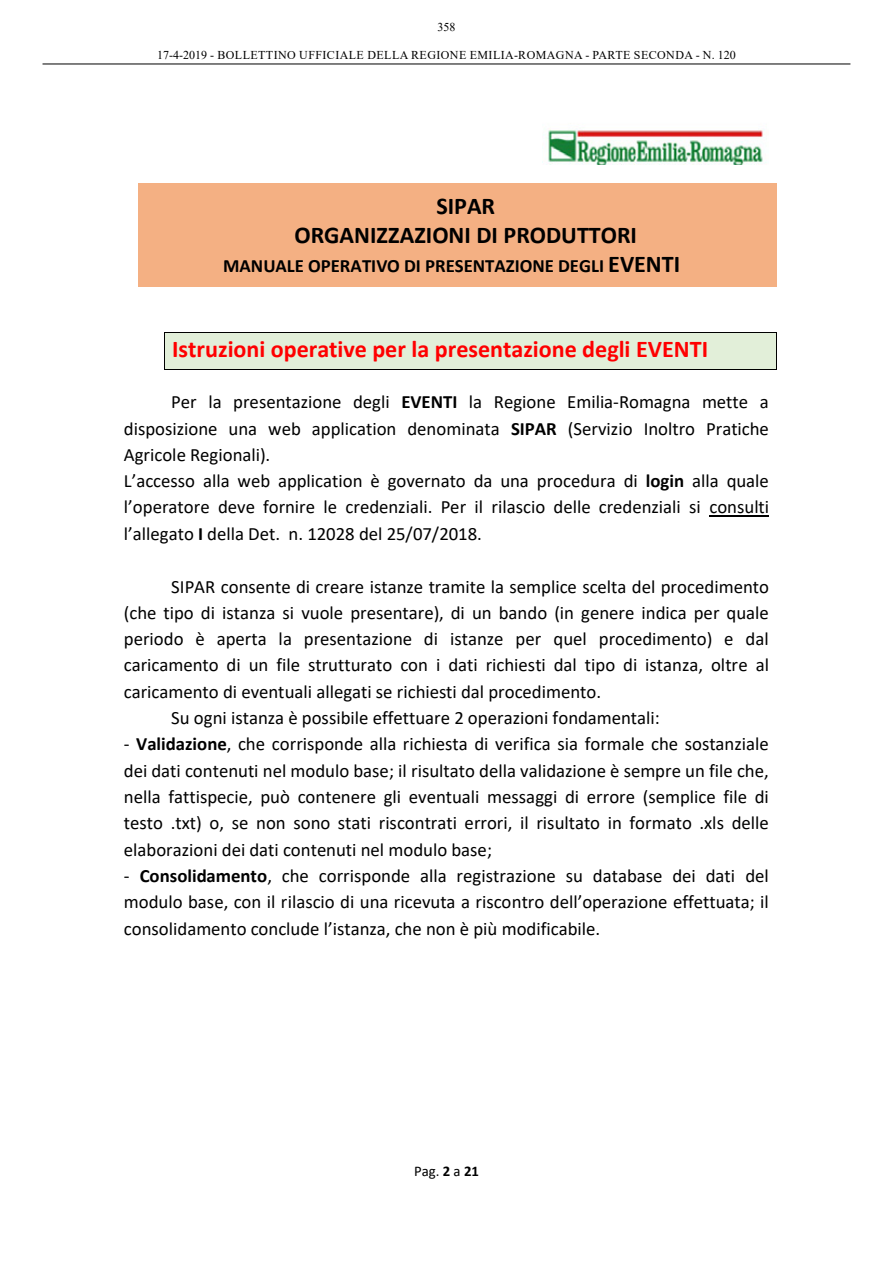
<style>
.page{position:relative;width:893px;height:1263px;background:#fff}
.page>*{position:absolute;margin:0;border:0;box-sizing:border-box;transform-origin:0 0}
.t1{font:700 24.15px "Calibri";color:#f00}
.t2{font:700 24.15px/29.4px "Calibri";color:#000;text-align:center}
.t3{font:18.75px/26.4px "Calibri";color:#000;text-align:justify}
.t4{font:700 18.75px "Calibri";color:#000}
.t5{font:14.85px "Calibri";color:#000}
.t6{font:12px "Times New Roman";letter-spacing:.035em;color:#000}
.s1{font-size:24.15px}
.s2{font-weight:700}
</style>
<div class="page">
<hr style="left:43px;top:64px;width:807px;height:1px;background:#000">
<div style="left:138px;top:183px;width:17px;height:103px;background:#f4b083"></div>
<div style="left:155px;top:183px;width:622px;height:103px;background:#f4b083"></div>
<img style="left:542px;top:129px;width:224px;height:36px">
<div style="left:165px;top:333px;width:611px;height:36px;background:#e2efd9"></div>
<hr style="left:165px;top:332px;width:611px;height:1px;background:#000">
<hr style="left:165px;top:369px;width:611px;height:1px;background:#000">
<hr style="left:164px;top:333px;width:1px;height:36px;background:#000">
<hr style="left:776px;top:333px;width:1px;height:36px;background:#000">
<hr style="left:709px;top:516px;width:60px;height:1px;background:#000">
<p class="t6" style="left:437px;top:19px;width:19px">358</p>
<p class="t6" style="left:157px;top:47px;width:487px">17-4-2019 - BOLLETTINO UFFICIALE DELLA REGIONE EMILIA-ROMAGNA - PARTE SECONDA</p>
<p class="t6" style="left:696px;top:47px;width:42px">- N. 120</p>
<p class="t2" style="left:294px;top:190px;width:344px">SIPAR<br>ORGANIZZAZIONI DI PRODUTTORI</p>
<p class="t4" style="left:223px;top:253px;width:458px">MANUALE OPERATIVO DI PRESENTAZIONE DEGLI <span class="s1">EVENTI</span></p>
<p class="t1" style="left:172px;top:332px;width:538px">Istruzioni operative per la presentazione degli EVENTI</p>
<p class="t3" style="left:124px;top:388px;width:647px;text-align:left;text-indent:47px">Per la presentazione degli <span class="s2">EVENTI</span> la Regione Emilia-Romagna mette a disposizione una web application denominata <span class="s2">SIPAR</span> (Servizio Inoltro Pratiche Agricole Regionali).<br>L’accesso alla web application è governato da una procedura di <span class="s2">login</span> alla quale l’operatore deve fornire le credenziali. Per il rilascio delle credenziali si consulti l’allegato <span class="s2">I</span> della Det. n. 12028 del 25/07/2018.</p>
<p class="t3" style="left:171px;top:573px;width:599px">SIPAR consente di creare istanze tramite la semplice scelta del procedimento</p>
<p class="t3" style="left:124px;top:599px;width:647px">(che tipo di istanza si vuole presentare), di un bando (in genere indica per quale</p>
<p class="t3" style="left:124px;top:625px;width:646px">periodo è aperta la presentazione di istanze per quel procedimento) e dal</p>
<p class="t3" style="left:124px;top:651px;width:647px">caricamento di un file strutturato con i dati richiesti dal tipo di istanza, oltre al</p>
<p class="t3" style="left:124px;top:678px;width:479px">caricamento di eventuali allegati se richiesti dal procedimento.</p>
<p class="t3" style="left:171px;top:704px;width:490px">Su ogni istanza è possibile effettuare 2 operazioni fondamentali:</p>
<p class="t3" style="left:124px;top:730px;width:646px">- <span class="s2">Validazione</span>, che corrisponde alla richiesta di verifica sia formale che sostanziale dei dati contenuti nel modulo base; il risultato della validazione è sempre un file che, nella fattispecie, può contenere gli eventuali messaggi di errore (semplice file di testo .txt) o, se non sono stati riscontrati errori, il risultato in formato .xls delle elaborazioni dei dati contenuti nel modulo base;</p>
<p class="t3" style="left:124px;top:862px;width:646px">- <span class="s2">Consolidamento</span>, che corrisponde alla registrazione su database dei dati del modulo base, con il rilascio di una ricevuta a riscontro dell’operazione effettuata; il consolidamento conclude l’istanza, che non è più modificabile.</p>
<p class="t5" style="left:414px;top:1160px;width:66px">Pag. <span class="s2">2</span> a <span class="s2">21</span></p>
</div>
